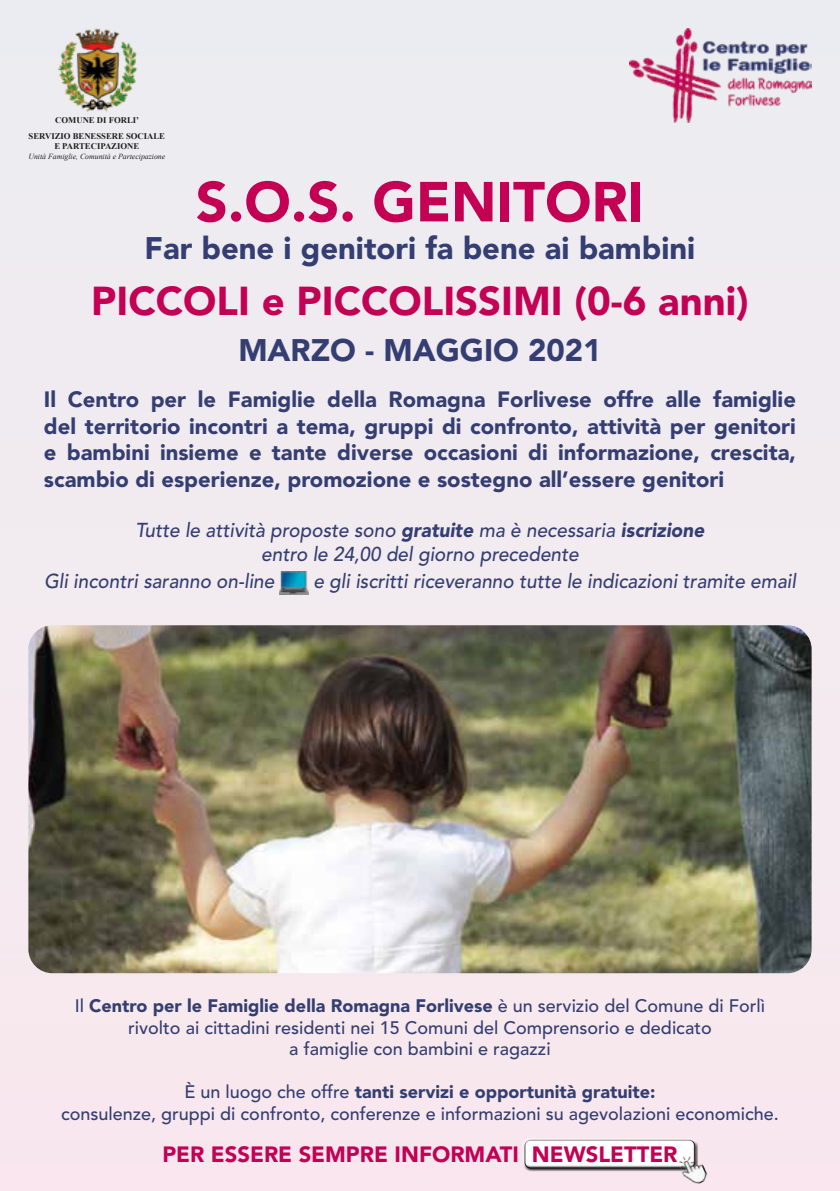
<style>
.page{position:relative;width:840px;height:1191px;background:#fff}
.page>*{position:absolute;margin:0;border:0;box-sizing:border-box;transform-origin:0 0}
.t1{font:900 55.8px "Avenir LT Std";color:#c30053}
.t2{font:900 40px "Avenir LT Std";color:#c30053}
.t3{font:900 31px "Avenir LT Std";color:#343e72}
.t4{font:900 22px/26.4px "Avenir LT Std";color:#343e72;text-align:justify}
.t5{font:900 22px "Avenir LT Std";color:#c30053}
.t6{font:italic 500 20px/24px "Avenir LT Std";color:#343e72;text-align:center;scale:.95 1}
.t7{font:500 18px/21.6px "Avenir LT Std";color:#343e72;text-align:center}
.t8{font:700 8.6px/16px "Times New Roman";color:#1d1d1b;text-align:center}
.t9{font:italic 7.8px "Times New Roman";color:#1d1d1b}
.s1{font-weight:900}
</style>
<div class="page">
<div style="left:0;top:0;width:839px;height:1191px;background:#f1ebf0"></div>
<img style="left:28px;top:625px;width:783px;height:348px">
<img style="left:629px;top:28px;width:182px;height:94px">
<img style="left:57px;top:28px;width:81px;height:84px">
<img style="left:279px;top:571px;width:29px;height:23px">
<div style="left:522px;top:1137px;width:175px;height:28px;background:#fff;opacity:.75"></div>
<div style="left:522px;top:1141px;width:175px;height:30px;background:#1d1d1b;opacity:.75"></div>
<img style="left:676px;top:1151px;width:32px;height:34px">
<p class="t8" style="left:29px;top:112px;width:138px">COMUNE DI FORLI’<br>SERVIZIO BENESSERE SOCIALE</p>
<p class="t8" style="left:54px;top:138px;width:86px">E PARTECIPAZIONE</p>
<p class="t9" style="left:28px;top:151px;width:138px">Unità Famiglie, Comunità e Partecipazione</p>
<h1 class="t1" style="left:196px;top:168px;width:449px">S.O.S. GENITORI</h1>
<h3 class="t3" style="left:144px;top:229px;width:552px">Far bene i genitori fa bene ai bambini</h3>
<h2 class="t2" style="left:91px;top:277px;width:658px">PICCOLI e PICCOLISSIMI (0-6 anni)</h2>
<h3 class="t3" style="left:238px;top:332px;width:364px">MARZO - MAGGIO 2021</h3>
<p class="t4" style="left:44px;top:386px;width:753px">Il Centro per le Famiglie della Romagna Forlivese offre alle famiglie del territorio incontri a tema, gruppi di confronto, attività per genitori e bambini insieme e tante diverse occasioni di informazione, crescita, scambio di esperienze, promozione e sostegno all’essere genitori</p>
<p class="t6" style="left:135px;top:518px;width:600px">Tutte le attività proposte sono <span class="s1">gratuite</span> ma è necessaria <span class="s1">iscrizione </span>entro le 24,00 del giorno precedente</p>
<p class="t6" style="left:44px;top:570px;width:244px">Gli incontri saranno on-line</p>
<p class="t6" style="left:313px;top:570px;width:509px">e gli iscritti riceveranno tutte le indicazioni tramite email</p>
<p class="t7" style="left:75px;top:995px;width:691px">Il <span class="s1">Centro per le Famiglie della Romagna Forlivese</span> è un servizio del Comune di Forlì rivolto ai cittadini residenti nei 15 Comuni del Comprensorio e dedicato<br>a famiglie con bambini e ragazzi</p>
<p class="t7" style="left:61px;top:1082px;width:719px">È un luogo che offre <span class="s1">tanti servizi e opportunità gratuite:<br></span>consulenze, gruppi di confronto, conferenze e informazioni su agevolazioni economiche.</p>
<p class="t5" style="left:162px;top:1140px;width:516px">PER ESSERE SEMPRE INFORMATI NEWSLETTER</p>
</div>
